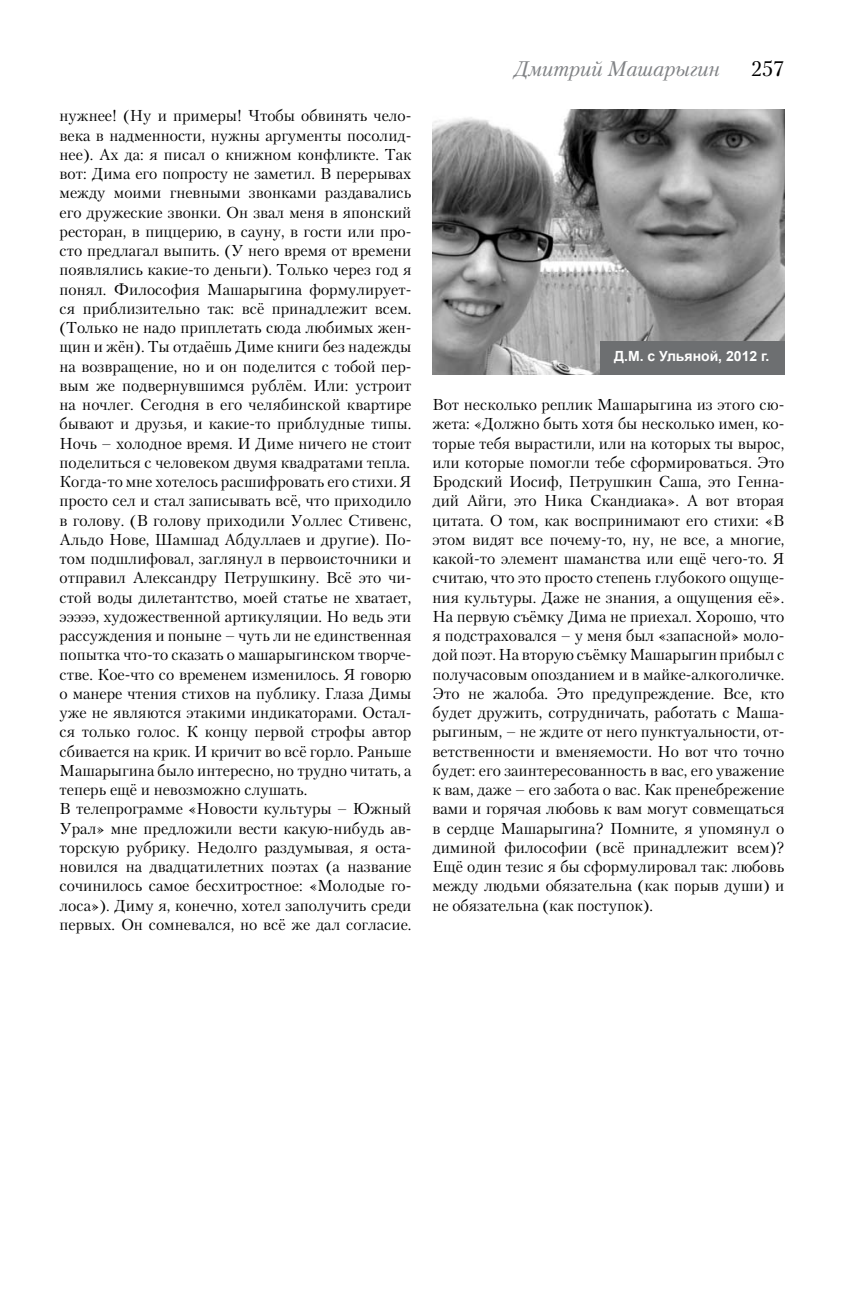
<style>
.page{position:relative;width:844px;height:1290px;background:#fff}
.page>*{position:absolute;margin:0;border:0;box-sizing:border-box;transform-origin:0 0}
.t1{font:italic 21px "Petersburg C";color:#808285}
.t2{font:21px "Petersburg C";color:#000}
.t3{font:15.75px/19.2px "Petersburg C";color:#000}
.t4{font:700 14px "Arial";color:#fff}
</style>
<div class="page">
<img style="left:432px;top:109px;width:352px;height:265px">
<div style="left:599px;top:341px;width:185px;height:34px;background:#6d6f71"></div>
<p class="t3" style="left:60px;top:106px;width:353px">нужнее! (Ну и примеры! Чтобы обвинять чело&shy;века в надменности, нужны аргументы посолид&shy;нее). Ах да: я писал о книжном конфликте. Так вот: Дима его попросту не заметил. В перерывах между моими гневными звонками раздавались его дружеские звонки. Он звал меня в японский ресторан, в пиццерию, в сауну, в гости или про&shy;сто предлагал выпить. (У него время от времени появлялись какие-то деньги). Только через год я понял. Философия Машарыгина формулирует&shy;ся приблизительно так: всё принадлежит всем. (Только не надо приплетать сюда любимых жен&shy;щин и жён). Ты отдаёшь Диме книги без надежды на возвращение, но и он поделится с тобой пер&shy;вым же подвернувшимся рублём. Или: устроит на ночлег. Сегодня в его челябинской квартире бывают и друзья, и какие-то приблудные типы.<br>Ночь – холодное время. И Диме ничего не стоит поделиться с человеком двумя квадратами тепла.<br>Когда-то мне хотелось расшифровать его стихи. Я просто сел и стал записывать всё, что приходило в голову. (В голову приходили Уоллес Стивенс, Альдо Нове, Шамшад Абдуллаев и другие). По&shy;том подшлифовал, заглянул в первоисточники и отправил Александру Петрушкину. Всё это чи&shy;стой воды дилетантство, моей статье не хватает, эээээ, художественной артикуляции. Но ведь эти рассуждения и поныне – чуть ли не единственная попытка что-то сказать о машарыгинском творче&shy;стве. Кое-что со временем изменилось. Я говорю о манере чтения стихов на публику. Глаза Димы уже не являются этакими индикаторами. Остал&shy;ся только голос. К концу первой строфы автор сбивается на крик. И кричит во всё горло. Раньше Машарыгина было интересно, но трудно читать, а теперь ещё и невозможно слушать.<br>В телепрограмме «Новости культуры – Южный Урал» мне предложили вести какую-нибудь ав&shy;торскую рубрику. Недолго раздумывая, я оста&shy;новился на двадцатилетних поэтах (а название сочинилось самое бесхитростное: «Молодые го&shy;лоса»). Диму я, конечно, хотел заполучить среди первых. Он сомневался, но всё же дал согласие.</p>
<h1 class="t1" style="left:514px;top:56px;width:207px">Дмитрий Машарыгин</h1>
<h1 class="t2" style="left:751px;top:56px;width:35px">257</h1>
<p class="t4" style="left:614px;top:347px;width:157px">Д.М. с Ульяной, 2012 г.</p>
<p class="t3" style="left:432px;top:395px;width:353px;text-align:justify">Вот несколько реплик Машарыгина из этого сю&shy;жета: «Должно быть хотя бы несколько имен, ко&shy;торые тебя вырастили, или на которых ты вырос, или которые помогли тебе сформироваться. Это Бродский Иосиф, Петрушкин Саша, это Генна&shy;дий Айги, это Ника Скандиака». А вот вторая цитата. О том, как воспринимают его стихи: «В этом видят все почему-то, ну, не все, а многие, какой-то элемент шаманства или ещё чего-то. Я считаю, что это просто степень глубокого ощуще&shy;ния культуры. Даже не знания, а ощущения её».<br>На первую съёмку Дима не приехал. Хорошо, что я подстраховался – у меня был «запасной» моло&shy;дой поэт. На вторую съёмку Машарыгин прибыл с получасовым опозданием и в майке-алкоголичке.<br>Это не жалоба. Это предупреждение. Все, кто будет дружить, сотрудничать, работать с Маша&shy;рыгиным, – не ждите от него пунктуальности, от&shy;ветственности и вменяемости. Но вот что точно будет: его заинтересованность в вас, его уважение к вам, даже – его забота о вас. Как пренебрежение вами и горячая любовь к вам могут совмещаться в сердце Машарыгина? Помните, я упомянул о диминой философии (всё принадлежит всем)?<br>Ещё один тезис я бы сформулировал так: любовь между людьми обязательна (как порыв души) и не обязательна (как поступок).</p>
</div>
